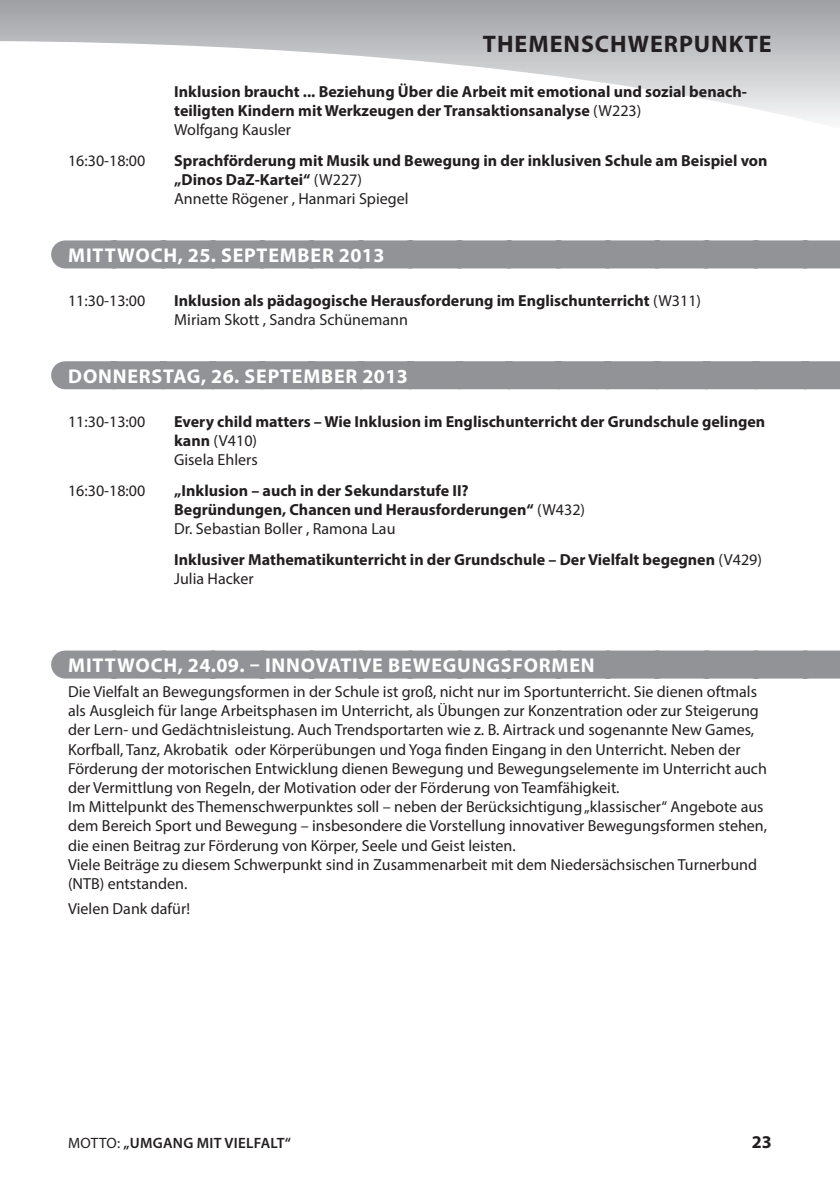
<style>
.page{position:relative;width:840px;height:1191px;background:#fff}
.page>*{position:absolute;margin:0;border:0;box-sizing:border-box;transform-origin:0 0}
.t1{font:700 24px "Myriad Pro";letter-spacing:.04em;color:#231f20}
.Balken_rechte_Seite{font:700 20px "Myriad Pro";letter-spacing:.04em;color:#fff}
.t2{font:700 18px "Myriad Pro";color:#231f20}
.Lauftext_1{font:16px/19.2px "Myriad Pro";color:#231f20}
.Lauftext_1-2{font:700 16px/19.2px "Myriad Pro";color:#231f20}
.Name_Referent_Themen{font:16px "Myriad Pro";color:#231f20}
.Überschrift_Lauftext{font:16px/19.2px "Myriad Pro";color:#231f20}
.t3{font:600 15px "Myriad Pro";letter-spacing:.02em;color:#231f20}
.s1{font-weight:400}
</style>
<div class="page">
<svg style="left:0;top:0;width:839px;height:121px"></svg>
<div style="left:65px;top:240px;width:774px;height:28px;background:#919396"></div>
<div style="left:65px;top:361px;width:774px;height:28px;background:#919396"></div>
<div style="left:65px;top:650px;width:774px;height:28px;background:#919396"></div>
<h1 class="t1" style="left:482px;top:28px;width:290px">THEMENSCHWERPUNKTE</h1>
<p class="Lauftext_1-2" style="left:174px;top:82px;width:574px">Inklusion braucht ... Beziehung Über die Arbeit mit emotional und sozial benach&shy;teiligten Kindern mit Werkzeugen der Transaktionsanalyse <span class="s1">(W223)</span></p>
<p class="Name_Referent_Themen" style="left:174px;top:120px;width:118px">Wolfgang Kausler</p>
<p class="Lauftext_1" style="left:68px;top:151px;width:79px">16:30-18:00</p>
<p class="Lauftext_1-2" style="left:174px;top:150px;width:594px">Sprachförderung mit Musik und Bewegung in der inklusiven Schule am Beispiel von „Dinos DaZ-Kartei“ <span class="s1">(W227)</span></p>
<p class="Name_Referent_Themen" style="left:174px;top:189px;width:236px">Annette Rögener , Hanmari Spiegel</p>
<p class="Balken_rechte_Seite" style="left:68px;top:242px;width:317px">MITTWOCH, 25. SEPTEMBER 2013</p>
<p class="Lauftext_1" style="left:68px;top:291px;width:79px">11:30-13:00</p>
<p class="Lauftext_1-2" style="left:174px;top:290px;width:528px">Inklusion als pädagogische Herausforderung im Englischunterricht <span class="s1">(W311)</span></p>
<p class="Name_Referent_Themen" style="left:174px;top:310px;width:235px">Miriam Skott , Sandra Schünemann</p>
<p class="Balken_rechte_Seite" style="left:68px;top:363px;width:341px">DONNERSTAG, 26. SEPTEMBER 2013</p>
<p class="Lauftext_1" style="left:68px;top:412px;width:79px">11:30-13:00</p>
<p class="Lauftext_1-2" style="left:174px;top:411px;width:592px">Every child matters – Wie Inklusion im Englischunterricht der Grundschule gelingen kann <span class="s1">(V410)</span></p>
<p class="Name_Referent_Themen" style="left:174px;top:450px;width:85px">Gisela Ehlers</p>
<p class="Lauftext_1" style="left:68px;top:480px;width:79px">16:30-18:00</p>
<p class="Lauftext_1-2" style="left:174px;top:480px;width:412px">„Inklusion – auch in der Sekundarstufe II?<br>Begründungen, Chancen und Herausforderungen“ <span class="s1">(W432)</span></p>
<p class="Name_Referent_Themen" style="left:174px;top:519px;width:223px">Dr. Sebastian Boller , Ramona Lau</p>
<p class="Lauftext_1-2" style="left:174px;top:549px;width:589px">Inklusiver Mathematikunterricht in der Grundschule – Der Vielfalt begegnen <span class="s1">(V429)</span></p>
<p class="Name_Referent_Themen" style="left:174px;top:569px;width:81px">Julia Hacker</p>
<p class="Balken_rechte_Seite" style="left:68px;top:652px;width:527px">MITTWOCH, 24.09. – INNOVATIVE BEWEGUNGSFORMEN</p>
<p class="Lauftext_1" style="left:68px;top:682px;width:700px">Die Vielfalt an Bewegungsformen in der Schule ist groß, nicht nur im Sportunterricht. Sie dienen oftmals als Ausgleich für lange Arbeitsphasen im Unterricht, als Übungen zur Konzentration oder zur Steigerung der Lern- und Gedächtnisleistung. Auch Trendsportarten wie z. B. Airtrack und sogenannte New Games, Korfball, Tanz, Akrobatik oder Körperübungen und Yoga finden Eingang in den Unterricht. Neben der Förderung der motorischen Entwicklung dienen Bewegung und Bewegungselemente im Unterricht auch der Vermittlung von Regeln, der Motivation oder der Förderung von Teamfähigkeit.</p>
<p class="Lauftext_1" style="left:68px;top:797px;width:700px">Im Mittelpunkt des Themenschwerpunktes soll – neben der Berücksichtigung „klassischer“ Angebote aus dem Bereich Sport und Bewegung – insbesondere die Vorstellung innovativer Bewegungsformen stehen, die einen Beitrag zur Förderung von Körper, Seele und Geist leisten.</p>
<p class="Überschrift_Lauftext" style="left:68px;top:854px;width:690px">Viele Beiträge zu diesem Schwerpunkt sind in Zusammenarbeit mit dem Niedersächsischen Turnerbund (NTB) entstanden.</p>
<p class="Überschrift_Lauftext" style="left:68px;top:898px;width:123px">Vielen Dank dafür!</p>
<p class="t3" style="left:68px;top:1133px;width:224px"><span class="s1">MOTTO:</span> „UMGANG MIT VIELFALT“</p>
<p class="t2" style="left:751px;top:1130px;width:21px">23</p>
</div>
